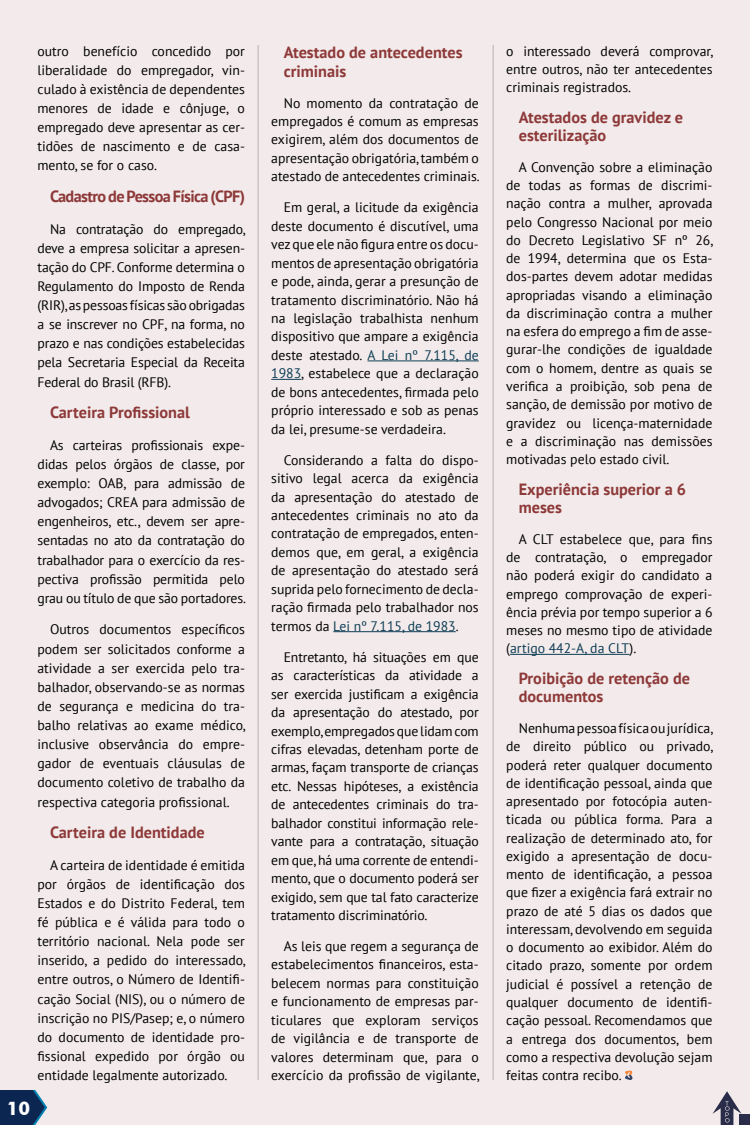
<style>
.page{position:relative;width:750px;height:1125px;background:#f3ebeb}
.page>*{position:absolute;margin:0;border:0;box-sizing:border-box;transform-origin:0 0}
.t1{font:700 18.75px "Futura BT";color:#fff}
.t2{font:700 16.25px/18.2px "PT Sans";color:#8e3939}
.t3{font:700 16.25px "PT Sans";letter-spacing:-.04em;color:#8d3838}
.t4{font:13.75px/18.5px "PT Sans";color:#000;text-align:justify}
.s1{color:#0d3d54}
</style>
<div class="page">
<hr style="left:258px;top:45px;width:1px;height:1035px;background:#000">
<hr style="left:493px;top:45px;width:1px;height:1035px;background:#000">
<hr style="left:368px;top:361px;width:111px;height:1px;background:#0d3d54">
<hr style="left:271px;top:379px;width:30px;height:1px;background:#0d3d54">
<hr style="left:333px;top:631px;width:123px;height:1px;background:#0d3d54">
<hr style="left:510px;top:654px;width:119px;height:1px;background:#0d3d54">
<svg style="left:712px;top:1091px;width:38px;height:34px"></svg>
<svg style="left:0;top:1090px;width:47px;height:35px;background:#264268"></svg>
<svg style="left:625px;top:1070px;width:8px;height:10px"></svg>
<h1 class="t1" style="left:7px;top:1097px;width:25px">10</h1>
<p class="t4" style="left:38px;top:41px;width:209px;line-height:19.1px">outro benefício concedido por liberalidade do empregador, vin&shy;culado à existência de dependentes menores de idade e cônjuge, o empregado deve apresentar as cer&shy;tidões de nascimento e de casa&shy;mento, se for o caso.</p>
<p class="t3" style="left:50px;top:186px;width:197px">Cadastro de Pessoa Física (CPF)</p>
<p class="t4" style="left:38px;top:219px;width:210px;line-height:19.1px;text-indent:12px">Na contratação do empregado, deve a empresa solicitar a apresen&shy;tação do CPF. Conforme determina o Regulamento do Imposto de Renda (RIR),as pessoas físicas são obrigadas a se inscrever no CPF, na forma, no prazo e nas condições estabelecidas pela Secretaria Especial da Receita Federal do Brasil (RFB).</p>
<p class="t2" style="left:50px;top:403px;width:141px">Carteira Profissional</p>
<p class="t4" style="left:38px;top:435px;width:210px;line-height:19.1px;text-indent:12px">As carteiras profissionais expe&shy;didas pelos órgãos de classe, por exemplo: OAB, para admissão de advogados; CREA para admissão de engenheiros, etc., devem ser apre&shy;sentadas no ato da contratação do trabalhador para o exercício da res&shy;pectiva profissão permitida pelo grau ou título de que são portadores.</p>
<p class="t4" style="left:38px;top:620px;width:210px;line-height:19.1px;text-indent:12px">Outros documentos específicos podem ser solicitados conforme a atividade a ser exercida pelo tra&shy;balhador, observando-se as normas de segurança e medicina do tra&shy;balho relativas ao exame médico, inclusive observância do empre&shy;gador de eventuais cláusulas de documento coletivo de trabalho da respectiva categoria profissional.</p>
<p class="t2" style="left:50px;top:823px;width:156px">Carteira de Identidade</p>
<p class="t4" style="left:38px;top:855px;width:210px;line-height:19.1px;text-indent:12px">A carteira de identidade é emitida por órgãos de identificação dos Estados e do Distrito Federal, tem fé pública e é válida para todo o território nacional. Nela pode ser inserido, a pedido do interessado, entre outros, o Número de Identifi&shy;cação Social (NIS), ou o número de inscrição no PIS/Pasep; e, o número do documento de identidade pro&shy;fissional expedido por órgão ou entidade legalmente autorizado.</p>
<p class="t2" style="left:284px;top:42px;width:180px;line-height:19.1px">Atestado de antecedentes criminais</p>
<p class="t4" style="left:271px;top:93px;width:210px;text-indent:12px">No momento da contratação de empregados é comum as empresas exigirem, além dos documentos de apresentação obrigatória, também o atestado de antecedentes criminais.</p>
<p class="t4" style="left:271px;top:198px;width:209px;text-indent:12px">Em geral, a licitude da exigência deste documento é discutível, uma vez que ele não figura entre os docu&shy;mentos de apresentação obrigatória e pode, ainda, gerar a presunção de tratamento discriminatório. Não há na legislação trabalhista nenhum dispositivo que ampare a exigência deste atestado. <span class="s1">A Lei nº 7.115, de 1983</span>, estabelece que a declaração de bons antecedentes, firmada pelo próprio interessado e sob as penas da lei, presume-se verdadeira.</p>
<p class="t4" style="left:271px;top:450px;width:209px;text-indent:12px">Considerando a falta do dispo&shy;sitivo legal acerca da exigência da apresentação do atestado de antecedentes criminais no ato da contratação de empregados, enten&shy;demos que, em geral, a exigência de apresentação do atestado será suprida pelo fornecimento de decla&shy;ração firmada pelo trabalhador nos termos da <span class="s1">Lei nº 7.115, de 1983</span>.</p>
<p class="t4" style="left:271px;top:647px;width:209px;text-indent:12px">Entretanto, há situações em que as características da atividade a ser exercida justificam a exigência da apresentação do atestado, por exemplo,empregados que lidam com cifras elevadas, detenham porte de armas, façam transporte de crianças etc. Nessas hipóteses, a existência de antecedentes criminais do tra&shy;balhador constitui informação rele&shy;vante para a contratação, situação em que, há uma corrente de entendi&shy;mento, que o documento poderá ser exigido, sem que tal fato caracterize tratamento discriminatório.</p>
<p class="t4" style="left:271px;top:937px;width:210px;text-indent:12px">As leis que regem a segurança de estabelecimentos financeiros, esta&shy;belecem normas para constituição e funcionamento de empresas par&shy;ticulares que exploram serviços de vigilância e de transporte de valores determinam que, para o exercício da profissão de vigilante,</p>
<p class="t4" style="left:506px;top:41px;width:209px">o interessado deverá comprovar, entre outros, não ter antecedentes criminais registrados.</p>
<p class="t2" style="left:519px;top:108px;width:166px">Atestados de gravidez e esterilização</p>
<p class="t4" style="left:506px;top:158px;width:209px;text-indent:12px">A Convenção sobre a eliminação de todas as formas de discrimi&shy;nação contra a mulher, aprovada pelo Congresso Nacional por meio do Decreto Legislativo SF nº 26, de 1994, determina que os Esta&shy;dos-partes devem adotar medidas apropriadas visando a eliminação da discriminação contra a mulher na esfera do emprego a fim de asse&shy;gurar-lhe condições de igualdade com o homem, dentre as quais se verifica a proibição, sob pena de sanção, de demissão por motivo de gravidez ou licença-maternidade e a discriminação nas demissões motivadas pelo estado civil.</p>
<p class="t2" style="left:519px;top:480px;width:169px">Experiência superior a 6 meses</p>
<p class="t4" style="left:506px;top:530px;width:208px;text-indent:12px">A CLT estabelece que, para fins de contratação, o empregador não poderá exigir do candidato a emprego comprovação de experi&shy;ência prévia por tempo superior a 6 meses no mesmo tipo de atividade (<span class="s1">artigo 442-A, da CLT</span>).</p>
<p class="t2" style="left:519px;top:669px;width:173px">Proibição de retenção de documentos</p>
<p class="t4" style="left:506px;top:719px;width:209px;text-indent:12px">Nenhuma pessoa física ou jurídica, de direito público ou privado, poderá reter qualquer documento de identificação pessoal, ainda que apresentado por fotocópia auten&shy;ticada ou pública forma. Para a realização de determinado ato, for exigido a apresentação de docu&shy;mento de identificação, a pessoa que fizer a exigência fará extrair no prazo de até 5 dias os dados que interessam, devolvendo em seguida o documento ao exibidor. Além do citado prazo, somente por ordem judicial é possível a retenção de qualquer documento de identifi&shy;cação pessoal. Recomendamos que a entrega dos documentos, bem como a respectiva devolução sejam feitas contra recibo.</p>
</div>
